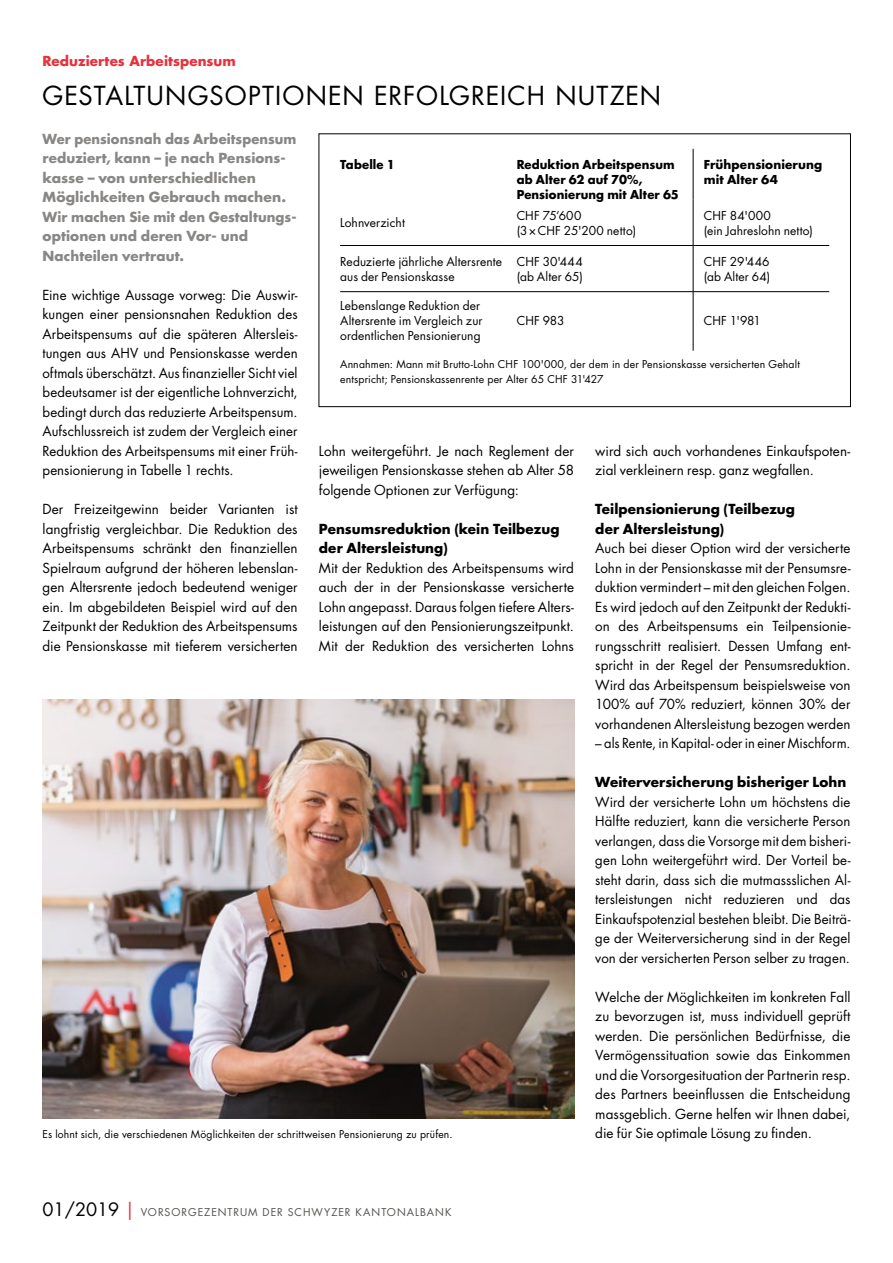
<style>
.page{position:relative;width:893px;height:1263px;background:#fff}
.page>*{position:absolute;margin:0;border:0;box-sizing:border-box;transform-origin:0 0}
.t1{font:25.5px "Futura Std";letter-spacing:.04em;color:#000}
.t2{font:13.5px/19.5px "Futura Std";letter-spacing:.005em;color:#000;text-align:justify}
.t3{font:700 13.5px/19.5px "Futura Std";letter-spacing:.005em;color:#898785}
.t4{font:700 13.5px/19.5px "Futura Std";letter-spacing:.005em;color:#000}
.t5{font:13.5px "Futura Std";letter-spacing:.005em;color:#000;scale:.96 1}
.t6{font:700 13.5px "Futura Std";letter-spacing:.005em;color:#e5323d}
.t7{font:12px/15px "Futura Std";letter-spacing:.01em;color:#000}
.t8{font:700 12px/15px "Futura Std";letter-spacing:.01em;color:#000}
.t9{font:10.5px/15px "Futura Std";letter-spacing:.015em;color:#000}
.t10{font:10.5px "Futura Std";letter-spacing:.095em;color:#55524e}
.s1{font-size:18px;color:#000}
.s2{font-size:18px;color:#e5323d}
</style>
<div class="page">
<div style="left:319px;top:134px;width:532px;height:273px;border:1px solid #000"></div>
<hr style="left:693px;top:149px;width:1px;height:50px;background:#000">
<hr style="left:693px;top:199px;width:1px;height:46px;background:#000">
<hr style="left:693px;top:246px;width:1px;height:45px;background:#000">
<hr style="left:693px;top:292px;width:1px;height:59px;background:#000">
<hr style="left:340px;top:245px;width:166px;height:1px;background:#000">
<hr style="left:506px;top:245px;width:187px;height:1px;background:#000">
<hr style="left:693px;top:245px;width:136px;height:1px;background:#000">
<hr style="left:340px;top:291px;width:166px;height:1px;background:#000">
<hr style="left:506px;top:291px;width:187px;height:1px;background:#000">
<hr style="left:693px;top:291px;width:136px;height:1px;background:#000">
<img style="left:43px;top:699px;width:531px;height:420px">
<p class="t6" style="left:43px;top:52px;width:195px">Reduziertes Arbeitspensum</p>
<h1 class="t1" style="left:43px;top:79px;width:620px">GESTALTUNGSOPTIONEN ERFOLGREICH NUTZEN</h1>
<p class="t3" style="left:43px;top:129px;width:255px">Wer pensionsnah das Arbeitspensum reduziert, kann – je nach Pensions&shy;kasse – von unterschiedlichen<br>Möglichkeiten Gebrauch machen.<br>Wir machen Sie mit den Gestaltungs&shy;optionen und deren Vor- und<br>Nachteilen vertraut.</p>
<p class="t2" style="left:43px;top:285px;width:257px">Eine wichtige Aussage vorweg: Die Auswir&shy;kungen einer pensionsnahen Reduktion des Arbeitspensums auf die späteren Altersleis&shy;tungen aus AHV und Pensionskasse werden oftmals überschätzt. Aus finanzieller Sicht viel bedeutsamer ist der eigentliche Lohnverzicht, bedingt durch das reduzierte Arbeitspensum.<br>Aufschlussreich ist zudem der Vergleich einer Reduktion des Arbeitspensums mit einer Früh&shy;pensionierung in Tabelle 1 rechts.</p>
<p class="t2" style="left:43px;top:499px;width:257px">Der Freizeitgewinn beider Varianten ist langfristig vergleichbar. Die Reduktion des Arbeitspensums schränkt den finanziellen Spielraum aufgrund der höheren lebenslan&shy;gen Altersrente jedoch bedeutend weniger ein. Im abgebildeten Beispiel wird auf den Zeitpunkt der Reduktion des Arbeitspensums die Pensionskasse mit tieferem versicherten</p>
<p class="t8" style="left:340px;top:157px;width:56px">Tabelle 1</p>
<p class="t8" style="left:517px;top:157px;width:164px">Reduktion Arbeitspensum ab Alter 62 auf 70%,<br>Pensionierung mit Alter 65</p>
<p class="t8" style="left:704px;top:157px;width:120px">Frühpensionierung mit Alter 64</p>
<p class="t7" style="left:340px;top:216px;width:66px">Lohnverzicht</p>
<p class="t7" style="left:517px;top:208px;width:121px">CHF 75‘600<br>(3×CHF 25'200 netto)</p>
<p class="t7" style="left:704px;top:208px;width:111px">CHF 84'000<br>(ein Jahreslohn netto)</p>
<p class="t7" style="left:340px;top:254px;width:163px">Reduzierte jährliche Altersrente aus der Pensionskasse</p>
<p class="t7" style="left:517px;top:254px;width:68px">CHF 30'444 (ab Alter 65)</p>
<p class="t7" style="left:704px;top:254px;width:68px">CHF 29'446 (ab Alter 64)</p>
<p class="t7" style="left:340px;top:298px;width:144px">Lebenslange Reduktion der<br>Altersrente im Vergleich zur ordentlichen Pensionierung</p>
<p class="t7" style="left:517px;top:313px;width:49px">CHF 983</p>
<p class="t7" style="left:704px;top:313px;width:59px">CHF 1'981</p>
<p class="t9" style="left:340px;top:357px;width:461px">Annahmen: Mann mit Brutto-Lohn CHF 100'000, der dem in der Pensionskasse versicherten Gehalt entspricht; Pensionskassenrente per Alter 65 CHF 31'427</p>
<p class="t2" style="left:319px;top:441px;width:257px">Lohn weitergeführt. Je nach Reglement der jeweiligen Pensionskasse stehen ab Alter 58 folgende Optionen zur Verfügung:</p>
<p class="t4" style="left:319px;top:519px;width:242px">Pensumsreduktion (kein Teilbezug der Altersleistung)</p>
<p class="t2" style="left:319px;top:558px;width:257px">Mit der Reduktion des Arbeitspensums wird auch der in der Pensionskasse versicherte Lohn angepasst. Daraus folgen tiefere Alters&shy;leistungen auf den Pensionierungszeitpunkt.<br>Mit der Reduktion des versicherten Lohns</p>
<p class="t2" style="left:595px;top:441px;width:257px">wird sich auch vorhandenes Einkaufspoten&shy;zial verkleinern resp. ganz wegfallen.</p>
<p class="t4" style="left:595px;top:499px;width:201px">Teilpensionierung (Teilbezug der Altersleistung)</p>
<p class="t2" style="left:595px;top:538px;width:257px">Auch bei dieser Option wird der versicherte Lohn in der Pensionskasse mit der Pensumsre&shy;duktion vermindert – mit den gleichen Folgen.<br>Es wird jedoch auf den Zeitpunkt der Redukti&shy;on des Arbeitspensums ein Teilpensionie&shy;rungsschritt realisiert. Dessen Umfang ent&shy;spricht in der Regel der Pensumsreduktion.<br>Wird das Arbeitspensum beispielsweise von 100% auf 70% reduziert, können 30% der vorhandenen Altersleistung bezogen werden</p>
<p class="t5" style="left:595px;top:734px;width:267px">– als Rente, in Kapital- oder in einer Mischform.</p>
<p class="t4" style="left:595px;top:772px;width:253px">Weiterversicherung bisheriger Lohn</p>
<p class="t2" style="left:595px;top:792px;width:257px">Wird der versicherte Lohn um höchstens die Hälfte reduziert, kann die versicherte Person verlangen, dass die Vorsorge mit dem bisheri&shy;gen Lohn weitergeführt wird. Der Vorteil be&shy;steht darin, dass sich die mutmassslichen Al&shy;tersleistungen nicht reduzieren und das Einkaufspotenzial bestehen bleibt. Die Beiträ&shy;ge der Weiterversicherung sind in der Regel von der versicherten Person selber zu tragen.</p>
<p class="t2" style="left:595px;top:987px;width:257px">Welche der Möglichkeiten im konkreten Fall zu bevorzugen ist, muss individuell geprüft werden. Die persönlichen Bedürfnisse, die Vermögenssituation sowie das Einkommen und die Vorsorgesituation der Partnerin resp. des Partners beeinflussen die Entscheidung massgeblich. Gerne helfen wir Ihnen dabei,</p>
<p class="t9" style="left:43px;top:1127px;width:412px">Es lohnt sich, die verschiedenen Möglichkeiten der schrittweisen Pensionierung zu prüfen.</p>
<p class="t2" style="left:595px;top:1123px;width:218px">die für Sie optimale Lösung zu finden.</p>
<p class="t10" style="left:43px;top:1205px;width:410px"><span class="s1">01/2019</span> <span class="s2">|</span> VORSORGEZENTRUM DER SCHWYZER KANTONALBANK</p>
</div>
